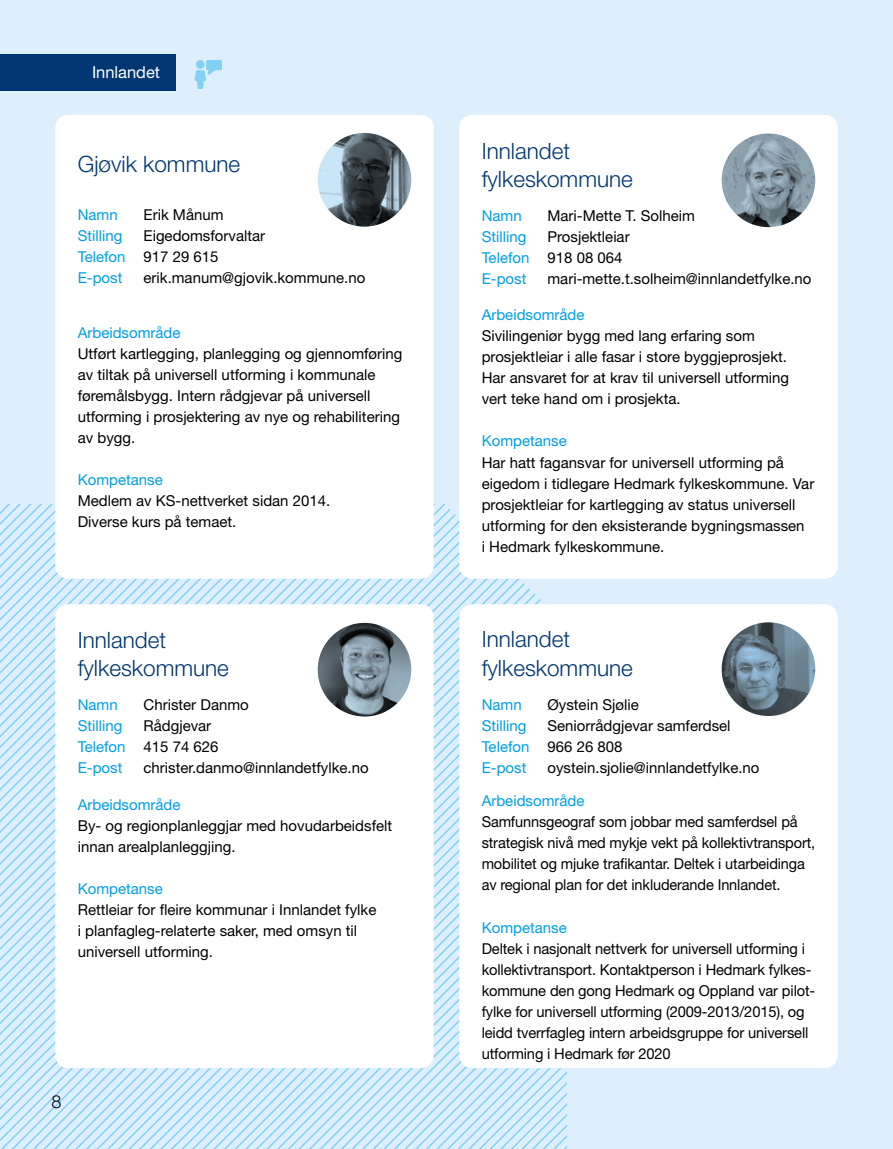
<style>
.page{position:relative;width:893px;height:1149px;background:#fff}
.page>*{position:absolute;margin:0;border:0;box-sizing:border-box;transform-origin:0 0}
.Heading{font:300 22.5px/28.5px "Helvetica Neue LT Pro";color:#003671}
.t1{font:300 18px "Helvetica Neue LT Pro";color:#000}
.Brød_boks{font:16.5px "Helvetica Neue LT Pro";color:#fff}
.Brød_boks-2{font:15px/21px "Helvetica Neue LT Pro";color:#000}
.Brød_boks-3{font:15px "Helvetica Neue LT Pro";color:#009fe3}
</style>
<div class="page">
<div style="left:0;top:0;width:893px;height:1148px;background:#ddeffc"></div>
<svg style="left:0;top:505px;width:566px;height:643px"></svg>
<div style="left:55px;top:115px;width:379px;height:463px;background:#fff;border-radius:13px"></div>
<div style="left:0;top:54px;width:176px;height:37px;background:#003671"></div>
<svg style="left:194px;top:60px;width:28px;height:29px"></svg>
<div style="left:459px;top:115px;width:379px;height:463px;background:#fff;border-radius:13px"></div>
<img style="left:722px;top:133px;width:93px;height:94px">
<img style="left:318px;top:133px;width:93px;height:93px">
<div style="left:459px;top:604px;width:379px;height:463px;background:#fff;border-radius:13px"></div>
<img style="left:722px;top:622px;width:93px;height:93px">
<div style="left:55px;top:604px;width:379px;height:463px;background:#fff;border-radius:13px"></div>
<img style="left:318px;top:622px;width:93px;height:94px">
<p class="Brød_boks" style="left:92px;top:62px;width:70px">Innlandet</p>
<p class="Heading" style="left:78px;top:149px;width:164px">Gjøvik kommune</p>
<p class="Brød_boks-3" style="left:78px;top:206px;width:42px">Namn</p>
<p class="Brød_boks-3" style="left:78px;top:227px;width:46px">Stilling</p>
<p class="Brød_boks-3" style="left:78px;top:248px;width:49px">Telefon</p>
<p class="Brød_boks-3" style="left:78px;top:269px;width:46px">E-post</p>
<p class="Brød_boks-2" style="left:144px;top:204px;width:82px">Erik Månum</p>
<p class="Brød_boks-2" style="left:144px;top:225px;width:123px">Eigedomsforvaltar</p>
<p class="Brød_boks-2" style="left:144px;top:246px;width:77px">917 29 615</p>
<p class="Brød_boks-2" style="left:144px;top:267px;width:223px">erik.manum@gjovik.kommune.no</p>
<p class="Brød_boks-3" style="left:78px;top:323px;width:104px">Arbeidsområde</p>
<p class="Brød_boks-2" style="left:78px;top:343px;width:326px">Utført kartlegging, planlegging og gjennomføring av tiltak på universell utforming i kommunale føremålsbygg. Intern rådgjevar på universell utforming i prosjektering av nye og rehabilitering av bygg.</p>
<p class="Brød_boks-3" style="left:78px;top:470px;width:87px">Kompetanse</p>
<p class="Brød_boks-2" style="left:78px;top:490px;width:254px">Medlem av KS-nettverket sidan 2014.</p>
<p class="Brød_boks-2" style="left:78px;top:511px;width:160px">Diverse kurs på temaet.</p>
<p class="Heading" style="left:78px;top:625px;width:153px">Innlandet fylkeskommune</p>
<p class="Brød_boks-2" style="left:144px;top:693px;width:107px">Christer Danmo</p>
<p class="Brød_boks-2" style="left:144px;top:714px;width:69px">Rådgjevar</p>
<p class="Brød_boks-2" style="left:144px;top:735px;width:77px">415 74 626</p>
<p class="Brød_boks-2" style="left:144px;top:756px;width:227px">christer.danmo@innlandetfylke.no</p>
<p class="Brød_boks-3" style="left:78px;top:695px;width:42px">Namn</p>
<p class="Brød_boks-3" style="left:78px;top:716px;width:46px">Stilling</p>
<p class="Brød_boks-3" style="left:78px;top:737px;width:49px">Telefon</p>
<p class="Brød_boks-3" style="left:78px;top:758px;width:46px">E-post</p>
<p class="Brød_boks-3" style="left:78px;top:795px;width:104px">Arbeidsområde</p>
<p class="Brød_boks-2" style="left:78px;top:814px;width:316px">By- og regionplanleggjar med hovudarbeidsfelt innan arealplanleggjing.</p>
<p class="Brød_boks-3" style="left:78px;top:879px;width:87px">Kompetanse</p>
<p class="Brød_boks-2" style="left:78px;top:898px;width:300px">Rettleiar for fleire kommunar i Innlandet fylke i planfagleg-relaterte saker, med omsyn til universell utforming.</p>
<p class="t1" style="left:52px;top:1089px;width:12px">8</p>
<p class="Heading" style="left:482px;top:136px;width:153px">Innlandet fylkeskommune</p>
<p class="Brød_boks-3" style="left:482px;top:206px;width:42px">Namn</p>
<p class="Brød_boks-3" style="left:482px;top:227px;width:46px">Stilling</p>
<p class="Brød_boks-3" style="left:482px;top:248px;width:49px">Telefon</p>
<p class="Brød_boks-3" style="left:482px;top:269px;width:46px">E-post</p>
<p class="Brød_boks-2" style="left:547px;top:204px;width:149px">Mari-Mette T. Solheim</p>
<p class="Brød_boks-2" style="left:547px;top:225px;width:84px">Prosjektleiar</p>
<p class="Brød_boks-2" style="left:547px;top:246px;width:77px">918 08 064</p>
<p class="Brød_boks-2" style="left:547px;top:267px;width:266px">mari-mette.t.solheim@innlandetfylke.no</p>
<p class="Brød_boks-3" style="left:482px;top:306px;width:104px">Arbeidsområde</p>
<p class="Brød_boks-2" style="left:482px;top:325px;width:309px">Sivilingeniør bygg med lang erfaring som prosjektleiar i alle fasar i store byggjeprosjekt.<br>Har ansvaret for at krav til universell utforming vert teke hand om i prosjekta.</p>
<p class="Brød_boks-3" style="left:482px;top:432px;width:87px">Kompetanse</p>
<p class="Brød_boks-2" style="left:482px;top:451px;width:334px">Har hatt fagansvar for universell utforming på eigedom i tidlegare Hedmark fylkeskommune. Var prosjektleiar for kartlegging av status universell utforming for den eksisterande bygningsmassen<br>i Hedmark fylkeskommune.</p>
<p class="Heading" style="left:482px;top:624px;width:153px">Innlandet fylkeskommune</p>
<p class="Brød_boks-2" style="left:547px;top:693px;width:93px">Øystein Sjølie</p>
<p class="Brød_boks-2" style="left:547px;top:714px;width:185px">Seniorrådgjevar samferdsel</p>
<p class="Brød_boks-2" style="left:547px;top:735px;width:77px">966 26 808</p>
<p class="Brød_boks-2" style="left:547px;top:756px;width:214px">oystein.sjolie@innlandetfylke.no</p>
<p class="Brød_boks-3" style="left:482px;top:695px;width:42px">Namn</p>
<p class="Brød_boks-3" style="left:482px;top:716px;width:46px">Stilling</p>
<p class="Brød_boks-3" style="left:482px;top:737px;width:49px">Telefon</p>
<p class="Brød_boks-3" style="left:482px;top:758px;width:46px">E-post</p>
<p class="Brød_boks-2" style="left:482px;top:811px;width:335px">Samfunnsgeograf som jobbar med samferdsel på strategisk nivå med mykje vekt på kollektivtransport, mobilitet og mjuke trafikantar. Deltek i utarbeidinga av regional plan for det inkluderande Innlandet.</p>
<p class="Brød_boks-3" style="left:482px;top:917px;width:87px">Kompetanse</p>
<p class="Brød_boks-2" style="left:482px;top:937px;width:335px">Deltek i nasjonalt nettverk for universell utforming i kollektivtransport. Kontaktperson i Hedmark fylkes&shy;kommune den gong Hedmark og Oppland var pilot&shy;fylke for universell utforming (2009-2013/2015), og leidd tverrfagleg intern arbeidsgruppe for universell utforming i Hedmark før 2020</p>
<p class="Brød_boks-3" style="left:482px;top:791px;width:104px">Arbeidsområde</p>
</div>
